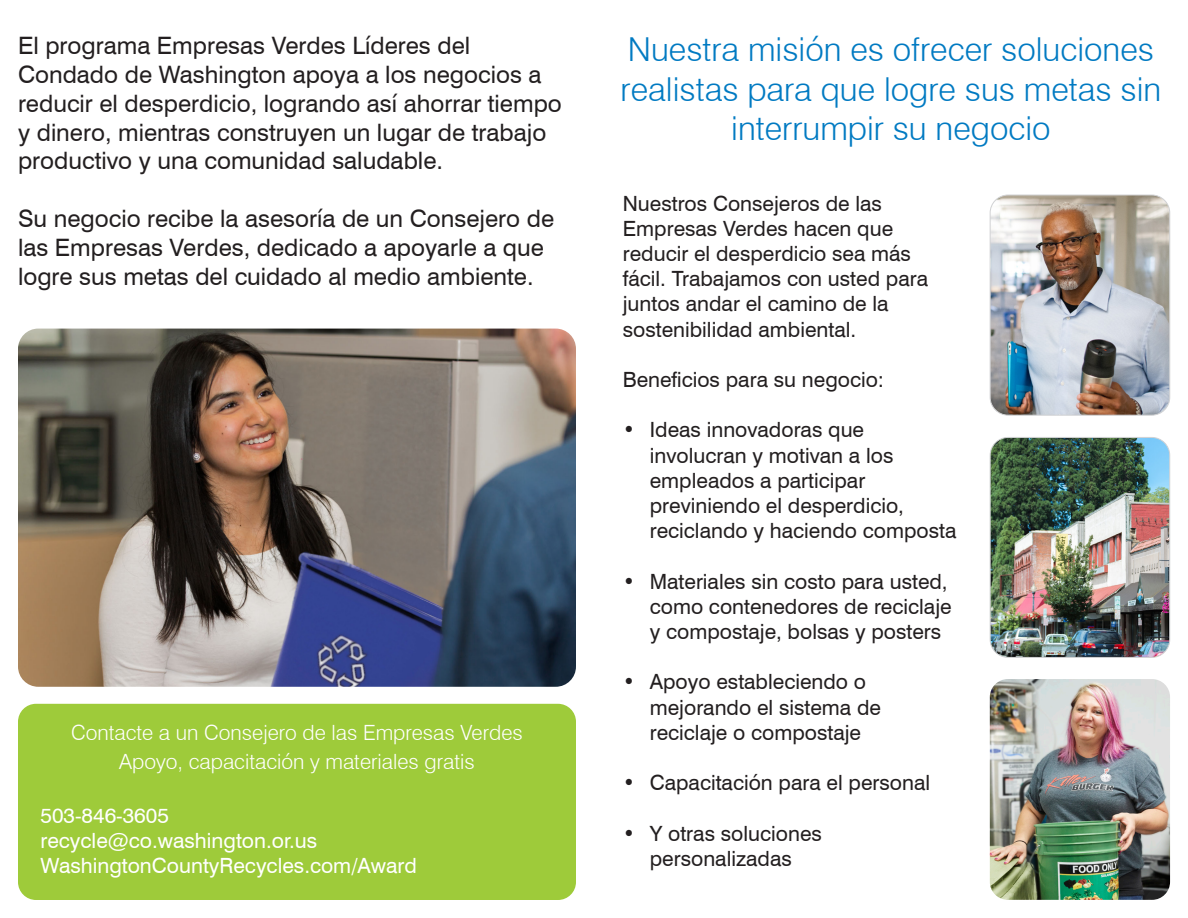
<style>
.page{position:relative;width:1188px;height:918px;background:#fff}
.page>*{position:absolute;margin:0;border:0;box-sizing:border-box;transform-origin:0 0}
.t1{font:300 33px/39.6px "Swiss 721 BT";color:#007ac2;text-align:center}
.t2{font:24px/28.8px "Swiss 721 BT";color:#231f20}
.t3{font:21px/25.2px "Swiss 721 BT";color:#231f20}
.t4{font:300 21px "Swiss 721 BT";color:#fff}
.t5{font:21px "Swiss 721 BT";color:#fff}
</style>
<div class="page">
<img style="left:18px;top:329px;width:558px;height:358px">
<div style="left:18px;top:704px;width:558px;height:196px;background:#9ecb3a;border-radius:18px"></div>
<img style="left:990px;top:195px;width:180px;height:220px">
<div style="left:990px;top:195px;width:180px;height:220px;border:1px solid #d1d2d4;border-radius:18px"></div>
<img style="left:990px;top:679px;width:180px;height:221px">
<img style="left:990px;top:437px;width:180px;height:219px">
<div style="left:990px;top:437px;width:180px;height:221px;border:1px solid #d1d2d4;border-radius:18px"></div>
<p class="t2" style="left:18px;top:31px;width:545px">El programa Empresas Verdes Líderes del Condado de Washington apoya a los negocios a reducir el desperdicio, logrando así ahorrar tiempo y dinero, mientras construyen un lugar de trabajo productivo y una comunidad saludable.</p>
<p class="t2" style="left:18px;top:204px;width:538px">Su negocio recibe la asesoría de un Consejero de las Empresas Verdes, dedicado a apoyarle a que logre sus metas del cuidado al medio ambiente.</p>
<p class="t4" style="left:71px;top:719px;width:453px">Contacte a un Consejero de las Empresas Verdes</p>
<p class="t4" style="left:119px;top:748px;width:357px">Apoyo, capacitación y materiales gratis</p>
<p class="t5" style="left:40px;top:802px;width:130px">503-846-3605</p>
<p class="t5" style="left:40px;top:827px;width:278px">recycle@co.washington.or.us</p>
<p class="t5" style="left:40px;top:853px;width:378px">WashingtonCountyRecycles.com/Award</p>
<p class="t1" style="left:621px;top:29px;width:542px">Nuestra misión es ofrecer soluciones realistas para que logre sus metas sin interrumpir su negocio</p>
<p class="t3" style="left:623px;top:190px;width:307px">Nuestros Consejeros de las<br>Empresas Verdes hacen que reducir el desperdicio sea más fácil. Trabajamos con usted para juntos andar el camino de la sostenibilidad ambiental.</p>
<p class="t3" style="left:623px;top:367px;width:263px">Beneficios para su negocio:</p>
<p class="t3" style="left:650px;top:417px;width:308px;text-indent:-27px">• Ideas innovadoras que involucran y motivan a los empleados a participar previniendo el desperdicio, reciclando y haciendo composta</p>
<p class="t3" style="left:650px;top:568px;width:303px;text-indent:-27px">• Materiales sin costo para usted, como contenedores de reciclaje y compostaje, bolsas y posters</p>
<p class="t3" style="left:650px;top:669px;width:233px;text-indent:-27px">• Apoyo estableciendo o mejorando el sistema de reciclaje o compostaje</p>
<p class="t3" style="left:623px;top:770px;width:309px">• Capacitación para el personal</p>
<p class="t3" style="left:623px;top:820px;width:201px;text-align:center">• Y otras soluciones personalizadas</p>
</div>
